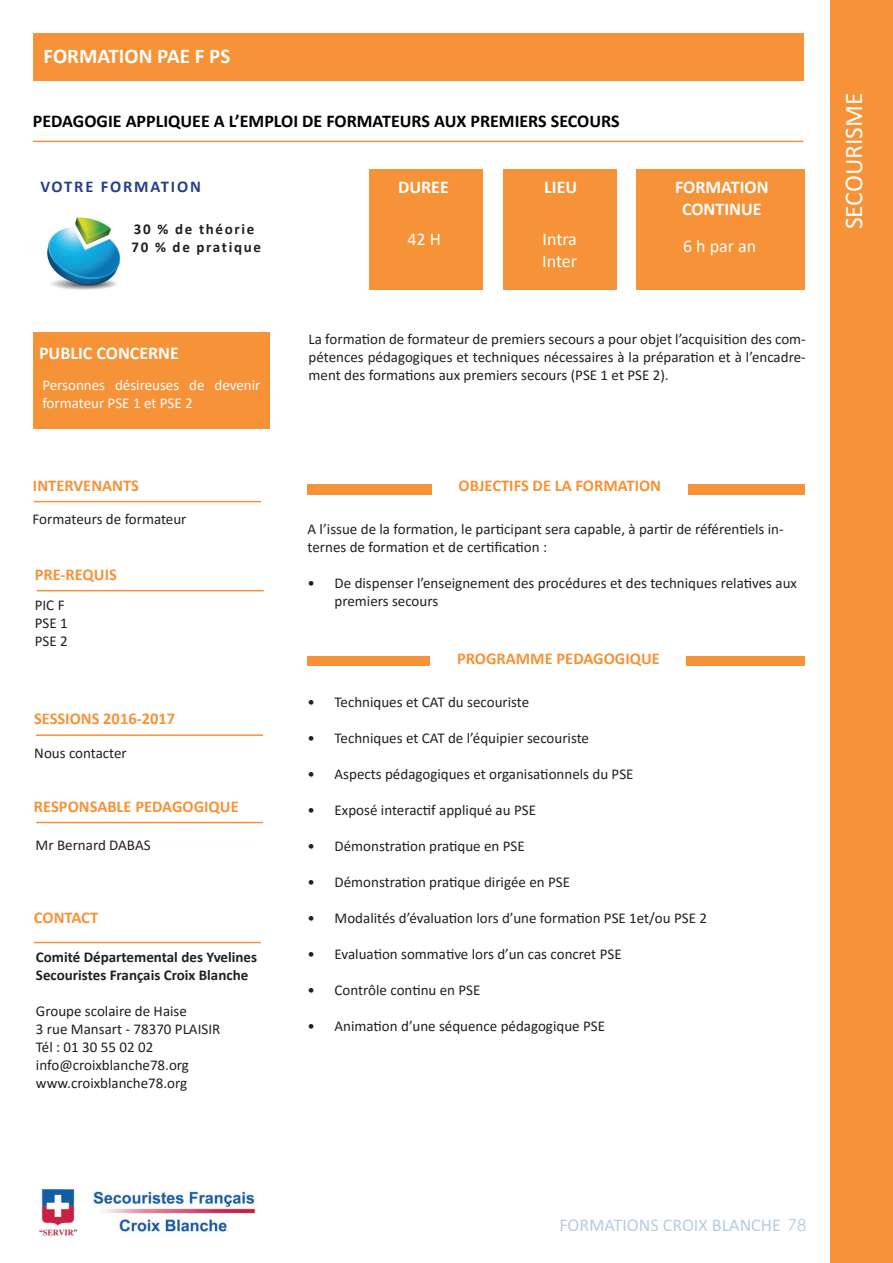
<style>
.page{position:relative;width:893px;height:1263px;background:#fff}
.page>*{position:absolute;margin:0;border:0;box-sizing:border-box;transform-origin:0 0}
.t1{font:25.5px "Calibri";color:#fff}
.t2{font:700 21px "Calibri";color:#fff}
.t3{font:700 18px "Calibri";color:#000}
.t4{font:700 18px/21.6px "Calibri";color:#fff;text-align:center}
.t5{font:18px "Calibri";color:#b5ccde}
.t6{font:18px/21.6px "Calibri";color:#fff}
.t7{font:700 16.5px "Calibri";color:#f69237}
.t8{font:700 16.5px "Calibri";letter-spacing:.11em;color:#253f8e}
.t9{font:15px/18px "Calibri";color:#231f20}
.t10{font:700 15px/18px "Calibri";color:#231f20}
.t11{font:15px/18px "Calibri";color:#fff}
.t12{font:700 15px/18px "Calibri";letter-spacing:.11em;color:#231f20}
.s1{font-family:"Century Gothic";font-size:16.5px}
</style>
<div class="page">
<div style="left:33px;top:33px;width:770px;height:48px;background:#f69237"></div>
<div style="left:830px;top:0;width:63px;height:1263px;background:#f69237"></div>
<hr style="left:33px;top:141px;width:770px;height:1px;background:#f69237">
<div style="left:503px;top:169px;width:113px;height:121px;background:#f69237"></div>
<div style="left:636px;top:169px;width:169px;height:121px;background:#f69237"></div>
<div style="left:369px;top:169px;width:114px;height:121px;background:#f69237"></div>
<div style="left:33px;top:332px;width:236px;height:97px;background:#f69237"></div>
<div style="left:308px;top:484px;width:497px;height:11px;background:#f69237"></div>
<div style="left:432px;top:479px;width:255px;height:29px;background:#fff"></div>
<div style="left:308px;top:656px;width:497px;height:10px;background:#f69237"></div>
<div style="left:431px;top:651px;width:255px;height:31px;background:#fff"></div>
<hr style="left:34px;top:501px;width:227px;height:1px;background:#f69237">
<hr style="left:36px;top:734px;width:227px;height:2px;background:#f69237">
<img style="left:47px;top:217px;width:74px;height:73px">
<hr style="left:37px;top:590px;width:227px;height:1px;background:#f69237">
<hr style="left:36px;top:822px;width:227px;height:1px;background:#f69237">
<hr style="left:34px;top:942px;width:227px;height:1px;background:#f69237">
<img style="left:39px;top:1188px;width:218px;height:48px">
<h2 class="t2" style="left:44px;top:41px;width:188px">FORMATION PAE F PS</h2>
<p class="t3" style="left:33px;top:109px;width:588px">PEDAGOGIE APPLIQUEE A L’EMPLOI DE FORMATEURS AUX PREMIERS SECOURS</p>
<p class="t8" style="left:40px;top:175px;width:162px">VOTRE FORMATION</p>
<p class="t12" style="left:131px;top:220px;width:131px">30 % de théorie<br>70 % de pratique</p>
<p class="t4" style="left:39px;top:341px;width:141px">PUBLIC CONCERNE</p>
<p class="t11" style="left:42px;top:376px;width:220px">Personnes désireuses de devenir formateur PSE 1 et PSE 2</p>
<p class="t7" style="left:33px;top:474px;width:108px">INTERVENANTS</p>
<p class="t9" style="left:33px;top:510px;width:155px">Formateurs de formateur</p>
<p class="t7" style="left:35px;top:563px;width:84px">PRE-REQUIS</p>
<p class="t9" style="left:35px;top:595px;width:34px">PIC F<br>PSE 1<br>PSE 2</p>
<p class="t7" style="left:34px;top:707px;width:143px">SESSIONS 2016-2017</p>
<p class="t9" style="left:34px;top:743px;width:94px">Nous contacter</p>
<p class="t7" style="left:34px;top:795px;width:206px">RESPONSABLE PEDAGOGIQUE</p>
<p class="t9" style="left:36px;top:835px;width:116px">Mr Bernard DABAS</p>
<p class="t7" style="left:34px;top:906px;width:66px">CONTACT</p>
<p class="t10" style="left:36px;top:947px;width:223px">Comité Départemental des Yvelines<br>Secouristes Français Croix Blanche</p>
<p class="t9" style="left:36px;top:1001px;width:186px">Groupe scolaire de Haise<br>3 rue Mansart - 78370 PLAISIR<br>Tél : 01 30 55 02 02 info@croixblanche78.org www.croixblanche78.org</p>
<p class="t4" style="left:398px;top:176px;width:52px">DUREE</p>
<p class="t4" style="left:544px;top:176px;width:34px">LIEU</p>
<p class="t4" style="left:675px;top:176px;width:95px">FORMATION<br>CONTINUE</p>
<p class="t6" style="left:407px;top:228px;width:35px">42 H</p>
<p class="t6" style="left:542px;top:228px;width:36px">Intra<br>Inter</p>
<p class="t6" style="left:683px;top:234px;width:75px">6 h par an</p>
<p class="t9" style="left:309px;top:329px;width:499px;text-align:justify">La formation de formateur de premiers secours a pour objet l’acquisition des com&shy;pétences pédagogiques et techniques nécessaires à la préparation et à l’encadre&shy;ment des formations aux premiers secours (PSE 1 et PSE 2).</p>
<p class="t7" style="left:459px;top:474px;width:204px">OBJECTIFS DE LA FORMATION</p>
<p class="t9" style="left:308px;top:520px;width:478px">A l’issue de la formation, le participant sera capable, à partir de référentiels in&shy;ternes de formation et de certification :</p>
<p class="t9" style="left:335px;top:574px;width:464px;text-indent:-27px">• De dispenser l’enseignement des procédures et des techniques relatives aux premiers secours</p>
<p class="t7" style="left:457px;top:646px;width:204px">PROGRAMME PEDAGOGIQUE</p>
<p class="t9" style="left:308px;top:692px;width:223px">• Techniques et CAT du secouriste</p>
<p class="t9" style="left:308px;top:728px;width:283px">• Techniques et CAT de l’équipier secouriste</p>
<p class="t9" style="left:308px;top:764px;width:327px">• Aspects pédagogiques et organisationnels du PSE</p>
<p class="t9" style="left:308px;top:800px;width:230px">• Exposé interactif appliqué au PSE</p>
<p class="t9" style="left:308px;top:836px;width:219px">• Démonstration pratique en PSE</p>
<p class="t9" style="left:308px;top:872px;width:264px">• Démonstration pratique dirigée en PSE</p>
<p class="t9" style="left:308px;top:908px;width:401px">• Modalités d’évaluation lors d’une formation PSE 1et/ou PSE 2</p>
<p class="t9" style="left:308px;top:944px;width:316px">• Evaluation sommative lors d’un cas concret PSE</p>
<p class="t9" style="left:308px;top:980px;width:174px">• Contrôle continu en PSE</p>
<p class="t9" style="left:308px;top:1016px;width:299px">• Animation d’une séquence pédagogique PSE</p>
<h1 class="t1" style="left:836px;top:229px;width:138px;rotate:-90deg">SECOURISME</h1>
<p class="t5" style="left:559px;top:1212px;width:248px">FORMATIONS CROIX BLANCHE <span class="s1">78</span></p>
</div>
